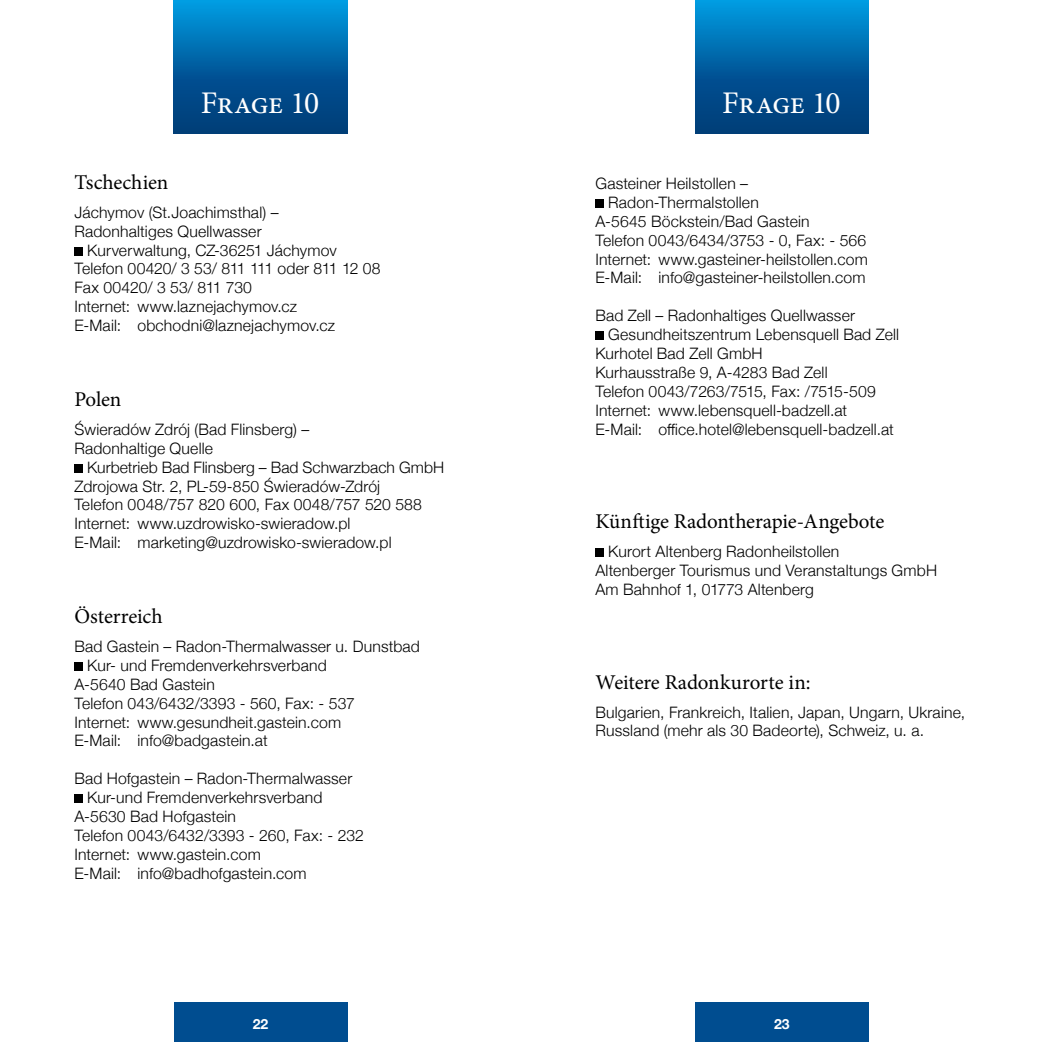
<style>
.page{position:relative;width:1042px;height:1042px;background:#fff}
.page>*{position:absolute;margin:0;border:0;box-sizing:border-box;transform-origin:0 0}
.t1{font:31.5px "Minion Pro";letter-spacing:-.015em;color:#fff}
.t2{font:21px "Minion Pro";color:#000}
.t3{font:300 15.75px/18.9px "Helvetica Neue";letter-spacing:.01em;color:#000}
.t4{font:700 14px "Helvetica Neue";color:#fff}
</style>
<div class="page">
<div style="left:695px;top:0;width:174px;height:134px;background:linear-gradient(to bottom,#0095dc,#00316d)"></div>
<div style="left:174px;top:0;width:173px;height:134px;background:linear-gradient(to bottom,#0096dd,#00316d)"></div>
<div style="left:695px;top:1002px;width:174px;height:40px;background:#004d90"></div>
<div style="left:174px;top:1002px;width:173px;height:40px;background:#004d90"></div>
<div style="left:74px;top:247px;width:9px;height:9px;background:#000"></div>
<div style="left:74px;top:464px;width:9px;height:9px;background:#000"></div>
<div style="left:74px;top:662px;width:9px;height:9px;background:#000"></div>
<div style="left:74px;top:794px;width:9px;height:9px;background:#000"></div>
<div style="left:595px;top:199px;width:9px;height:9px;background:#000"></div>
<div style="left:595px;top:332px;width:9px;height:8px;background:#000"></div>
<div style="left:595px;top:549px;width:9px;height:8px;background:#000"></div>
<h1 class="t1" style="left:201px;top:82px;width:120px">Frage 10</h1>
<h2 class="t2" style="left:74px;top:168px;width:95px">Tschechien</h2>
<p class="t3" style="left:74px;top:202px;width:206px">Jáchymov (St.Joachimsthal) –<br>Radonhaltiges Quellwasser</p>
<p class="t3" style="left:74px;top:239px;width:308px;text-indent:13px">Kurverwaltung, CZ-36251 Jáchymov Telefon 00420/ 3 53/ 811 111 oder 811 12 08<br>Fax 00420/ 3 53/ 811 730<br>Internet: www.laznejachymov.cz<br>E-Mail: obchodni@laznejachymov.cz</p>
<h2 class="t2" style="left:74px;top:385px;width:48px">Polen</h2>
<p class="t3" style="left:74px;top:419px;width:236px">Świeradów Zdrój (Bad Flinsberg) –<br>Radonhaltige Quelle</p>
<p class="t3" style="left:74px;top:456px;width:371px;text-indent:13px">Kurbetrieb Bad Flinsberg – Bad Schwarzbach GmbH Zdrojowa Str. 2, PL-59-850 Świeradów-Zdrój<br>Telefon 0048/757 820 600, Fax 0048/757 520 588<br>Internet: www.uzdrowisko-swieradow.pl<br>E-Mail: marketing@uzdrowisko-swieradow.pl</p>
<h2 class="t2" style="left:74px;top:602px;width:90px">Österreich</h2>
<p class="t3" style="left:74px;top:636px;width:347px">Bad Gastein – Radon-Thermalwasser u. Dunstbad</p>
<p class="t3" style="left:87px;top:654px;width:241px">Kur- und Fremdenverkehrsverband</p>
<p class="t3" style="left:74px;top:673px;width:142px">A-5640 Bad Gastein</p>
<p class="t3" style="left:74px;top:692px;width:282px">Telefon 043/6432/3393 - 560, Fax: - 537</p>
<p class="t3" style="left:74px;top:711px;width:268px">Internet: www.gesundheit.gastein.com</p>
<p class="t3" style="left:74px;top:730px;width:195px">E-Mail: info@badgastein.at</p>
<p class="t3" style="left:74px;top:768px;width:279px">Bad Hofgastein – Radon-Thermalwasser</p>
<p class="t3" style="left:87px;top:787px;width:237px">Kur-und Fremdenverkehrsverband</p>
<p class="t3" style="left:74px;top:806px;width:163px">A-5630 Bad Hofgastein</p>
<p class="t3" style="left:74px;top:825px;width:291px">Telefon 0043/6432/3393 - 260, Fax: - 232</p>
<p class="t3" style="left:74px;top:843px;width:188px">Internet: www.gastein.com</p>
<p class="t3" style="left:74px;top:862px;width:234px">E-Mail: info@badhofgastein.com</p>
<h1 class="t1" style="left:722px;top:82px;width:120px">Frage 10</h1>
<p class="t3" style="left:595px;top:173px;width:154px">Gasteiner Heilstollen –</p>
<p class="t3" style="left:608px;top:192px;width:152px">Radon-Thermalstollen</p>
<p class="t3" style="left:595px;top:210px;width:216px">A-5645 Böckstein/Bad Gastein</p>
<p class="t3" style="left:595px;top:229px;width:272px">Telefon 0043/6434/3753 - 0, Fax: - 566</p>
<p class="t3" style="left:595px;top:248px;width:274px">Internet: www.gasteiner-heilstollen.com</p>
<p class="t3" style="left:595px;top:267px;width:271px">E-Mail: info@gasteiner-heilstollen.com</p>
<p class="t3" style="left:595px;top:305px;width:261px">Bad Zell – Radonhaltiges Quellwasser</p>
<p class="t3" style="left:608px;top:324px;width:292px">Gesundheitszentrum Lebensquell Bad Zell</p>
<p class="t3" style="left:595px;top:343px;width:169px">Kurhotel Bad Zell GmbH</p>
<p class="t3" style="left:595px;top:362px;width:234px">Kurhausstraße 9, A-4283 Bad Zell</p>
<p class="t3" style="left:595px;top:381px;width:282px">Telefon 0043/7263/7515, Fax: /7515-509</p>
<p class="t3" style="left:595px;top:399px;width:253px">Internet: www.lebensquell-badzell.at</p>
<p class="t3" style="left:595px;top:418px;width:300px">E-Mail: office.hotel@lebensquell-badzell.at</p>
<h2 class="t2" style="left:595px;top:507px;width:290px">Künftige Radontherapie-Angebote</h2>
<p class="t3" style="left:595px;top:541px;width:343px;text-indent:13px">Kurort Altenberg Radonheilstollen<br>Altenberger Tourismus und Veranstaltungs GmbH<br>Am Bahnhof 1, 01773 Altenberg</p>
<h2 class="t2" style="left:595px;top:668px;width:217px">Weitere Radonkurorte in:</h2>
<p class="t3" style="left:595px;top:701px;width:371px">Bulgarien, Frankreich, Italien, Japan, Ungarn, Ukraine,<br>Russland (mehr als 30 Badeorte), Schweiz, u. a.</p>
<p class="t4" style="left:253px;top:1013px;width:17px">22</p>
<p class="t4" style="left:774px;top:1013px;width:17px">23</p>
</div>
